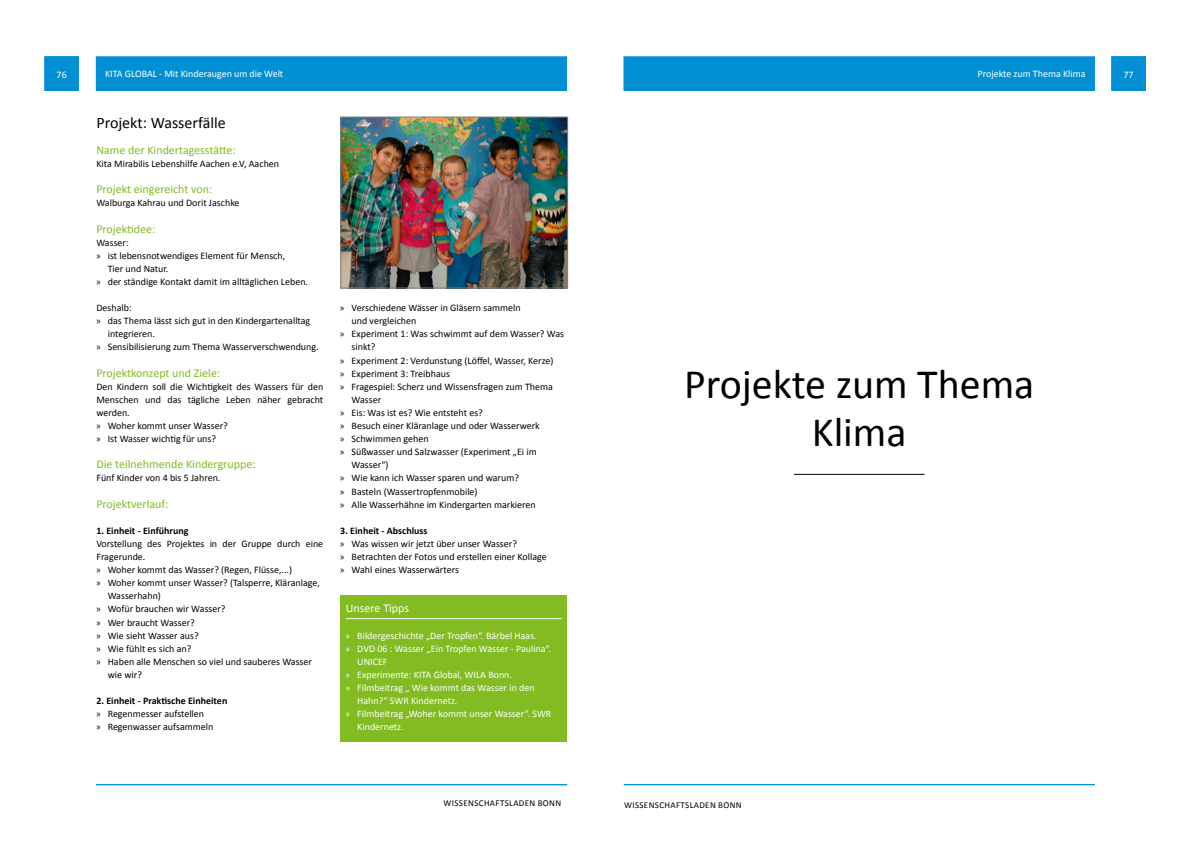
<style>
.page{position:relative;width:1191px;height:842px;background:#fff}
.page>*{position:absolute;margin:0;border:0;box-sizing:border-box;transform-origin:0 0}
.t1{font:42px/48px "Calibri";color:#000;text-align:center}
.t2{font:16px "Calibri";color:#000}
.t3{font:12px "Calibri";color:#82bb22}
.t4{font:12px "Calibri";color:#fff}
.t5{font:10px/13.1px "Calibri";color:#000}
.t6{font:10px "Calibri";color:#fff}
.t7{font:700 10px "Calibri";color:#000}
.t8{font:9px "Calibri";letter-spacing:.04em;color:#000}
.s1{font-family:"Myriad Pro"}
.s2{font-weight:700}
</style>
<div class="page">
<div style="left:1111px;top:57px;width:34px;height:33px;background:#0090d3"></div>
<div style="left:1111px;top:57px;width:34px;height:34px;border:1px solid #0090d3"></div>
<hr style="left:624px;top:784px;width:470px;height:1px;background:#0090d3">
<hr style="left:96px;top:784px;width:471px;height:1px;background:#0090d3">
<div style="left:45px;top:57px;width:33px;height:33px;background:#0090d3"></div>
<div style="left:45px;top:57px;width:34px;height:34px;border:1px solid #0090d3"></div>
<div style="left:624px;top:57px;width:470px;height:33px;background:#0090d3"></div>
<div style="left:623px;top:57px;width:471px;height:34px;border:1px solid #0090d3"></div>
<div style="left:96px;top:57px;width:470px;height:33px;background:#0090d3"></div>
<div style="left:96px;top:57px;width:471px;height:34px;border:1px solid #0090d3"></div>
<div style="left:340px;top:595px;width:227px;height:146px;background:#82bb22"></div>
<hr style="left:346px;top:618px;width:215px;height:1px;background:#fff">
<hr style="left:794px;top:474px;width:130px;height:1px;background:#000">
<img style="left:342px;top:118px;width:224px;height:168px">
<div style="left:340px;top:116px;width:228px;height:172px;border:1px solid #818181"></div>
<p class="t6" style="left:105px;top:68px;width:180px">KITA GLOBAL - Mit Kinderaugen um die Welt</p>
<p class="t6" style="left:977px;top:68px;width:109px">Projekte zum Thema Klima</p>
<p class="t6" style="left:57px;top:68px;width:12px">76</p>
<p class="t6" style="left:1123px;top:68px;width:12px">77</p>
<h2 class="t2" style="left:96px;top:112px;width:131px">Projekt: Wasserfälle</h2>
<p class="t3" style="left:96px;top:142px;width:141px">Name der Kindertagesstätte:</p>
<p class="t5" style="left:96px;top:157px;width:184px">Kita Mirabilis Lebenshilfe Aachen e.V, Aachen</p>
<p class="t3" style="left:96px;top:182px;width:117px">Projekt eingereicht von:</p>
<p class="t5" style="left:96px;top:196px;width:145px">Walburga Kahrau und Dorit Jaschke</p>
<p class="t3" style="left:96px;top:221px;width:60px">Projektidee:</p>
<p class="t5" style="left:96px;top:236px;width:34px">Wasser:</p>
<p class="t5" style="left:96px;top:249px;width:190px"><span class="s1">»</span> ist lebensnotwendiges Element für Mensch,</p>
<p class="t5" style="left:108px;top:262px;width:62px">Tier und Natur.</p>
<p class="t5" style="left:96px;top:275px;width:213px"><span class="s1">»</span> der ständige Kontakt damit im alltäglichen Leben.</p>
<p class="t5" style="left:96px;top:301px;width:37px">Deshalb:</p>
<p class="t5" style="left:96px;top:314px;width:215px"><span class="s1">»</span> das Thema lässt sich gut in den Kindergartenalltag</p>
<p class="t5" style="left:108px;top:327px;width:49px">integrieren.</p>
<p class="t5" style="left:96px;top:341px;width:224px"><span class="s1">»</span> Sensibilisierung zum Thema Wasserverschwendung.</p>
<p class="t3" style="left:96px;top:365px;width:125px">Projektkonzept und Ziele:</p>
<p class="t5" style="left:96px;top:380px;width:228px">Den Kindern soll die Wichtigkeit des Wassers für den<br>Menschen und das tägliche Leben näher gebracht werden.<br><span class="s1">»</span> Woher kommt unser Wasser?<br><span class="s1">»</span> Ist Wasser wichtig für uns?</p>
<p class="t3" style="left:96px;top:457px;width:161px">Die teilnehmende Kindergruppe:</p>
<p class="t5" style="left:96px;top:472px;width:125px">Fünf Kinder von 4 bis 5 Jahren.</p>
<p class="t3" style="left:96px;top:496px;width:73px">Projektverlauf:</p>
<p class="t7" style="left:96px;top:524px;width:94px">1. Einheit - Einführung</p>
<p class="t5" style="left:96px;top:537px;width:228px">Vorstellung des Projektes in der Gruppe durch eine</p>
<p class="t5" style="left:96px;top:550px;width:51px">Fragerunde.</p>
<p class="t5" style="left:96px;top:563px;width:197px"><span class="s1">»</span> Woher kommt das Wasser? (Regen, Flüsse,...)</p>
<p class="t5" style="left:96px;top:576px;width:225px"><span class="s1">»</span> Woher kommt unser Wasser? (Talsperre, Kläranlage,</p>
<p class="t5" style="left:108px;top:589px;width:55px">Wasserhahn)</p>
<p class="t5" style="left:96px;top:603px;width:131px"><span class="s1">»</span> Wofür brauchen wir Wasser?</p>
<p class="t5" style="left:96px;top:616px;width:100px"><span class="s1">»</span> Wer braucht Wasser?</p>
<p class="t5" style="left:96px;top:629px;width:104px"><span class="s1">»</span> Wie sieht Wasser aus?</p>
<p class="t5" style="left:96px;top:642px;width:96px"><span class="s1">»</span> Wie fühlt es sich an?</p>
<p class="t5" style="left:96px;top:655px;width:217px"><span class="s1">»</span> Haben alle Menschen so viel und sauberes Wasser</p>
<p class="t5" style="left:108px;top:668px;width:36px">wie wir?</p>
<p class="t5" style="left:96px;top:694px;width:132px"><span class="s2">2. Einheit - Praktische Einheiten </span><span class="s1">»</span> Regenmesser aufstellen<br><span class="s1">»</span> Regenwasser aufsammeln</p>
<p class="t5" style="left:340px;top:301px;width:182px"><span class="s1">»</span> Verschiedene Wässer in Gläsern sammeln</p>
<p class="t5" style="left:351px;top:314px;width:66px">und vergleichen</p>
<p class="t5" style="left:340px;top:327px;width:225px"><span class="s1">»</span> Experiment 1: Was schwimmt auf dem Wasser? Was</p>
<p class="t5" style="left:351px;top:341px;width:25px">sinkt?</p>
<p class="t5" style="left:340px;top:354px;width:215px"><span class="s1">»</span> Experiment 2: Verdunstung (Löffel, Wasser, Kerze)</p>
<p class="t5" style="left:340px;top:367px;width:111px"><span class="s1">»</span> Experiment 3: Treibhaus</p>
<p class="t5" style="left:340px;top:380px;width:214px"><span class="s1">»</span> Fragespiel: Scherz und Wissensfragen zum Thema</p>
<p class="t5" style="left:351px;top:393px;width:31px">Wasser</p>
<p class="t5" style="left:340px;top:406px;width:144px"><span class="s1">»</span> Eis: Was ist es? Wie entsteht es?</p>
<p class="t5" style="left:340px;top:419px;width:201px"><span class="s1">»</span> Besuch einer Kläranlage und oder Wasserwerk</p>
<p class="t5" style="left:340px;top:432px;width:90px"><span class="s1">»</span> Schwimmen gehen</p>
<p class="t5" style="left:340px;top:445px;width:198px"><span class="s1">»</span> Süßwasser und Salzwasser (Experiment „Ei im</p>
<p class="t5" style="left:351px;top:458px;width:38px">Wasser“)</p>
<p class="t5" style="left:340px;top:472px;width:180px"><span class="s1">»</span> Wie kann ich Wasser sparen und warum?</p>
<p class="t5" style="left:340px;top:485px;width:139px"><span class="s1">»</span> Basteln (Wassertropfenmobile)</p>
<p class="t5" style="left:340px;top:498px;width:197px"><span class="s1">»</span> Alle Wasserhähne im Kindergarten markieren</p>
<p class="t5" style="left:340px;top:524px;width:208px"><span class="s2">3. Einheit - Abschluss<br></span><span class="s1">»</span> Was wissen wir jetzt über unser Wasser?<br><span class="s1">»</span> Betrachten der Fotos und erstellen einer Kollage <span class="s1">»</span> Wahl eines Wasserwärters</p>
<p class="t4" style="left:346px;top:601px;width:65px">Unsere Tipps</p>
<p class="t6" style="left:346px;top:629px;width:192px"><span class="s1">»</span> Bildergeschichte „Der Tropfen“. Bärbel Haas.</p>
<p class="t6" style="left:346px;top:642px;width:207px"><span class="s1">»</span> DVD 06 : Wasser „Ein Tropfen Wasser - Paulina“.</p>
<p class="t6" style="left:357px;top:655px;width:32px">UNICEF</p>
<p class="t6" style="left:346px;top:668px;width:168px"><span class="s1">»</span> Experimente: KITA Global, WILA Bonn.</p>
<p class="t6" style="left:346px;top:681px;width:190px"><span class="s1">»</span> Filmbeitrag „ Wie kommt das Wasser in den</p>
<p class="t6" style="left:357px;top:694px;width:102px">Hahn?“ SWR Kindernetz.</p>
<p class="t6" style="left:346px;top:708px;width:207px"><span class="s1">»</span> Filmbeitrag „Woher kommt unser Wasser“. SWR</p>
<p class="t6" style="left:357px;top:721px;width:48px">Kindernetz.</p>
<h1 class="t1" style="left:684px;top:360px;width:352px">Projekte zum Thema<br>Klima</h1>
<p class="t8" style="left:443px;top:798px;width:119px">WISSENSCHAFTSLADEN BONN</p>
<p class="t8" style="left:624px;top:799px;width:119px">WISSENSCHAFTSLADEN BONN</p>
</div>
